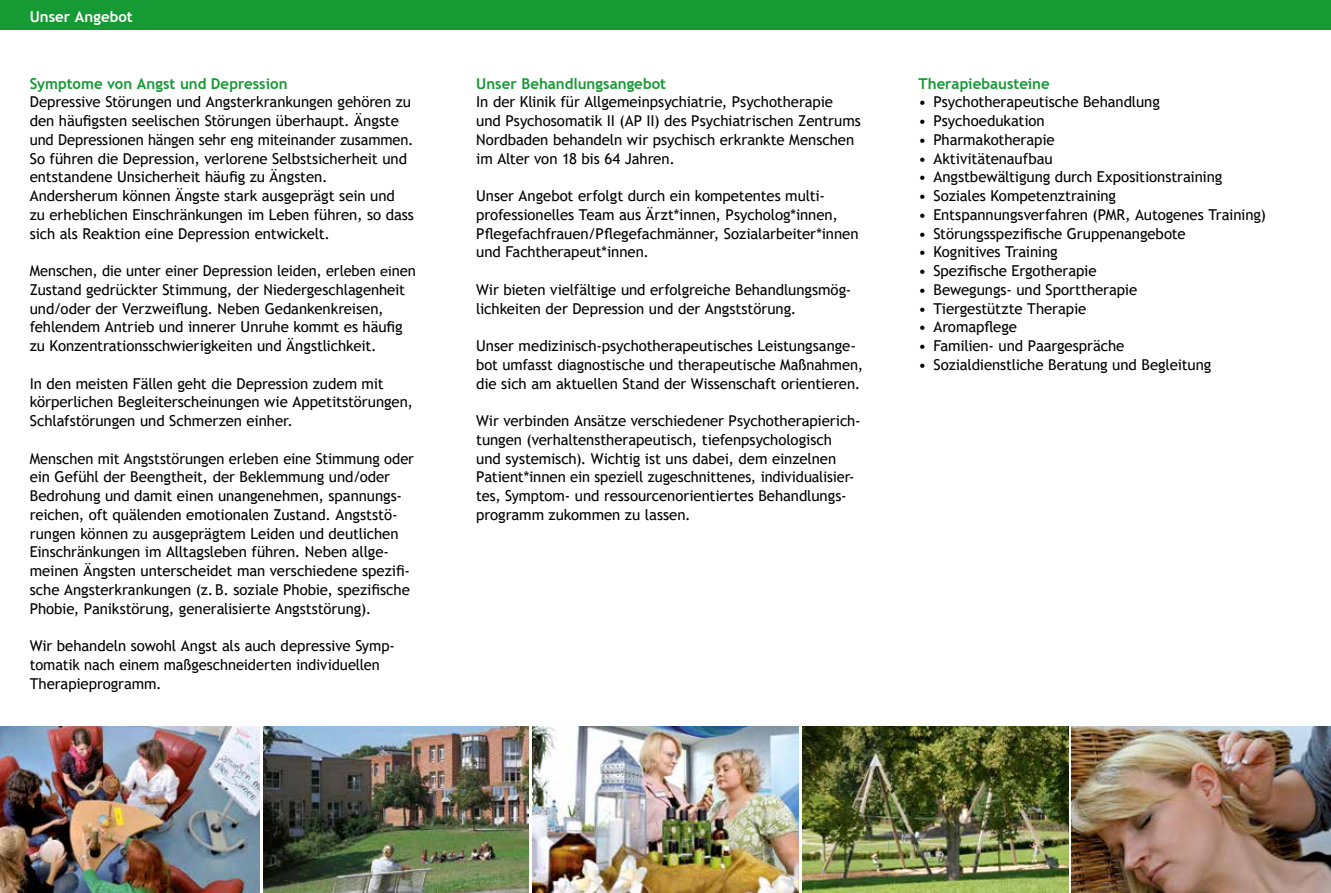
<style>
.page{position:relative;width:1331px;height:893px;background:#fff}
.page>*{position:absolute;margin:0;border:0;box-sizing:border-box;transform-origin:0 0}
.t1{font:15px/18.8px "Trebuchet MS";letter-spacing:-.005em;color:#000}
.t2{font:700 15px "Trebuchet MS";color:#159a34}
.t3{font:700 15px "Trebuchet MS";letter-spacing:.005em;color:#fff}
.s1{font-size:13.65px}
</style>
<div class="page">
<div style="left:0;top:0;width:1331px;height:30px;background:#159a34"></div>
<img style="left:1071px;top:726px;width:260px;height:167px">
<img style="left:263px;top:726px;width:266px;height:167px">
<img style="left:533px;top:726px;width:265px;height:167px">
<img style="left:0;top:726px;width:259px;height:167px">
<img style="left:803px;top:726px;width:266px;height:167px">
<p class="t3" style="left:30px;top:7px;width:105px">Unser Angebot</p>
<p class="t2" style="left:30px;top:74px;width:259px">Symptome von Angst und Depression</p>
<p class="t1" style="left:30px;top:92px;width:386px">Depressive Störungen und Angsterkrankungen gehören zu den häufigsten seelischen Störungen überhaupt. Ängste und Depressionen hängen sehr eng miteinander zusammen.<br>So führen die Depression, verlorene Selbstsicherheit und entstandene Unsicherheit häufig zu Ängsten.<br>Andersherum können Ängste stark ausgeprägt sein und<br>zu erheblichen Einschränkungen im Leben führen, so dass sich als Reaktion eine Depression entwickelt.</p>
<p class="t1" style="left:30px;top:261px;width:388px">Menschen, die unter einer Depression leiden, erleben <span class="s1">ei</span>nen Zustand gedrückter Stimmung, der Niedergeschlagenheit und/oder der Verzweiflung. Neben Gedankenkreisen, fehlendem Antrieb und innerer Unruhe kommt es häufig zu Konzentrationsschwierigkeiten und Ängstlichkeit.</p>
<p class="t1" style="left:30px;top:374px;width:385px">In den meisten Fällen geht die Depression zudem mit körperlichen Begleiterscheinungen wie Appetitstörungen,<br>Schlafstörungen und Schmerzen einher.</p>
<p class="t1" style="left:30px;top:449px;width:386px">Menschen mit Angststörungen erleben eine Stimmung oder ein Gefühl der Beengtheit, der Beklemmung und/oder Bedrohung und damit einen unangenehmen, spannungs&shy;reichen, oft quälenden emotionalen Zustand. Angststö&shy;rungen können zu ausgeprägtem Leiden und deutlichen Einschränkungen im Alltagsleben führen. Neben allge&shy;meinen Ängsten unterscheidet man verschiedene spezifi&shy;sche Angsterkrankungen (z.B. soziale Phobie, spezifische Phobie, Panikstörung, generalisierte Angststörung).</p>
<p class="t1" style="left:30px;top:636px;width:364px">Wir behandeln sowohl Angst als auch depressive Symp&shy;tomatik nach einem maßgeschneiderten individuellen<br>Therapieprogramm.</p>
<p class="t2" style="left:476px;top:74px;width:191px">Unser Behandlungsangebot</p>
<p class="t1" style="left:476px;top:92px;width:386px">In der Klinik für Allgemeinpsychiatrie, Psychotherapie und Psychosomatik II (AP II) des Psychiatrischen Zentrums Nordbaden behandeln wir psychisch erkrankte Menschen im Alter von 18 bis 64 Jahren.</p>
<p class="t1" style="left:476px;top:186px;width:384px">Unser Angebot erfolgt durch ein kompetentes multi&shy;professionelles Team aus Ärzt*innen, Psycholog*innen, Pflegefachfrauen/Pflegefachmänner, Sozialarbeiter*innen und Fachtherapeut*innen.</p>
<p class="t1" style="left:476px;top:280px;width:377px">Wir bieten vielfältige und erfolgreiche Behandlungsmög&shy;lichkeiten der Depression und der Angststörung.</p>
<p class="t1" style="left:476px;top:336px;width:388px">Unser medizinisch-psychotherapeutisches Leistungsange&shy;bot umfasst diagnostische und therapeutische Maßnahmen, die sich am aktuellen Stand der Wissenschaft orientieren.</p>
<p class="t1" style="left:476px;top:411px;width:386px">Wir verbinden Ansätze verschiedener Psychotherapierich&shy;tungen (verhaltenstherapeutisch, tiefenpsychologisch<br>und systemisch). Wichtig ist uns dabei, dem einzelnen Patient*innen ein speziell zugeschnittenes, individualisier&shy;tes, Symptom- und ressourcenorientiertes Behandlungs&shy;programm zukommen zu lassen.</p>
<p class="t2" style="left:918px;top:74px;width:133px">Therapiebausteine</p>
<p class="t1" style="left:918px;top:92px;width:243px">• Psychotherapeutische Behandlung</p>
<p class="t1" style="left:918px;top:111px;width:128px">• Psychoedukation</p>
<p class="t1" style="left:918px;top:130px;width:138px">• Pharmakotherapie</p>
<p class="t1" style="left:918px;top:149px;width:136px">• Aktivitätenaufbau</p>
<p class="t1" style="left:918px;top:167px;width:305px">• Angstbewältigung durch Expositionstraining</p>
<p class="t1" style="left:918px;top:186px;width:199px">• Soziales Kompetenztraining</p>
<p class="t1" style="left:918px;top:205px;width:349px">• Entspannungsverfahren (PMR, Autogenes Training)</p>
<p class="t1" style="left:918px;top:224px;width:269px">• Störungsspezifische Gruppenangebote</p>
<p class="t1" style="left:918px;top:242px;width:141px">• Kognitives Training</p>
<p class="t1" style="left:918px;top:261px;width:180px">• Spezifische Ergotherapie</p>
<p class="t1" style="left:918px;top:280px;width:220px">• Bewegungs- und Sporttherapie</p>
<p class="t1" style="left:918px;top:299px;width:169px">• Tiergestützte Therapie</p>
<p class="t1" style="left:918px;top:317px;width:100px">• Aromapflege</p>
<p class="t1" style="left:918px;top:336px;width:207px">• Familien- und Paargespräche</p>
<p class="t1" style="left:918px;top:355px;width:294px">• Sozialdienstliche Beratung und Begleitung</p>
</div>
